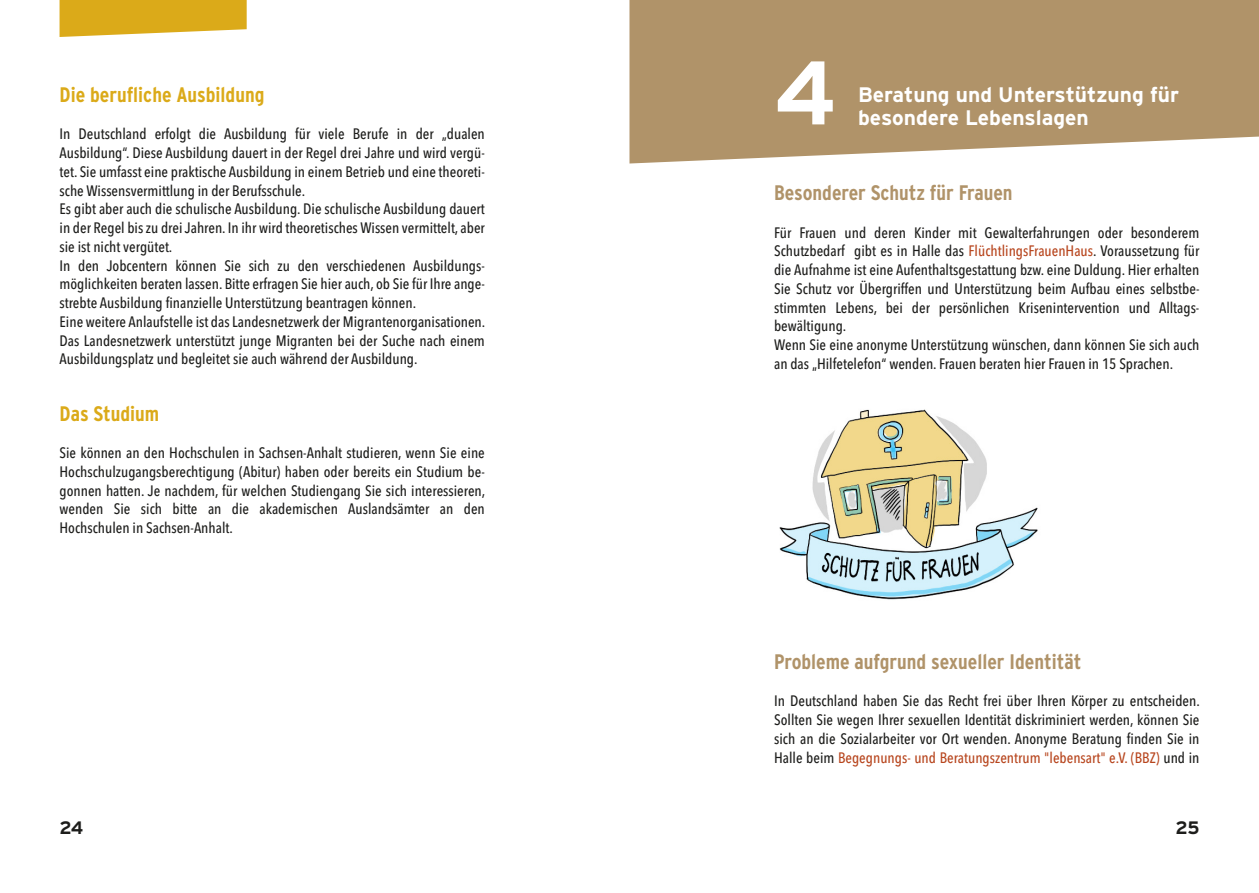
<style>
.page{position:relative;width:1259px;height:893px;background:#fff}
.page>*{position:absolute;margin:0;border:0;box-sizing:border-box;transform-origin:0 0}
.t1{font:700 90px "Interstate";color:#fff}
.t2{font:700 condensed 21px "Interstate";color:#b09369}
.t3{font:700 21px/23.2px "Interstate";color:#fff}
.t4{font:700 condensed 21px "Interstate";color:#dbaa19}
.t5{font:700 18px "Interstate";color:#1d1d1b}
.t6{font:500 15px/18.8px "Avenir Next Condensed";color:#1d1d1b}
.s1{color:#b7451d}
</style>
<div class="page">
<svg style="left:60px;top:0;width:187px;height:37px"></svg>
<img style="left:779px;top:409px;width:259px;height:191px">
<svg style="left:629px;top:0;width:630px;height:164px;fill:#b09369"></svg>
<h2 class="t4" style="left:60px;top:82px;width:206px">Die berufliche Ausbildung</h2>
<p class="t6" style="left:60px;top:125px;width:427px">In Deutschland erfolgt die Ausbildung für viele Berufe in der „dualen Ausbildung“. Diese Ausbildung dauert in der Regel drei Jahre und wird vergü&shy;tet. Sie umfasst eine praktische Ausbildung in einem Betrieb und eine theoreti&shy;sche Wissensvermittlung in der Berufsschule.<br>Es gibt aber auch die schulische Ausbildung. Die schulische Ausbildung dauert in der Regel bis zu drei Jahren. In ihr wird theoretisches Wissen vermittelt, aber sie ist nicht vergütet.<br>In den Jobcentern können Sie sich zu den verschiedenen Ausbildungs&shy;möglichkeiten beraten lassen. Bitte erfragen Sie hier auch, ob Sie für Ihre ange&shy;strebte Ausbildung finanzielle Unterstützung beantragen können.<br>Eine weitere Anlaufstelle ist das Landesnetzwerk der Migrantenorganisationen.<br>Das Landesnetzwerk unterstützt junge Migranten bei der Suche nach einem Ausbildungsplatz und begleitet sie auch während der Ausbildung.</p>
<h2 class="t4" style="left:60px;top:401px;width:101px">Das Studium</h2>
<p class="t6" style="left:60px;top:443px;width:427px;text-align:justify">Sie können an den Hochschulen in Sachsen-Anhalt studieren, wenn Sie eine Hochschulzugangsberechtigung (Abitur) haben oder bereits ein Studium be&shy;gonnen hatten. Je nachdem, für welchen Studiengang Sie sich interessieren, wenden Sie sich bitte an die akademischen Auslandsämter an den Hochschulen in Sachsen-Anhalt.</p>
<h1 class="t1" style="left:774px;top:41px;width:64px">4</h1>
<h2 class="t3" style="left:858px;top:83px;width:322px">Beratung und Unterstützung für besondere Lebenslagen</h2>
<h2 class="t2" style="left:774px;top:181px;width:240px">Besonderer Schutz für Frauen</h2>
<p class="t6" style="left:774px;top:223px;width:427px">Für Frauen und deren Kinder mit Gewalterfahrungen oder besonderem Schutzbedarf gibt es in Halle das <span class="s1">FlüchtlingsFrauenHaus</span>. Voraussetzung für die Aufnahme ist eine Aufenthaltsgestattung bzw. eine Duldung. Hier erhalten Sie Schutz vor Übergriffen und Unterstützung beim Aufbau eines selbstbe&shy;stimmten Lebens, bei der persönlichen Krisenintervention und Alltags&shy;bewältigung.<br>Wenn Sie eine anonyme Unterstützung wünschen, dann können Sie sich auch an das „Hilfetelefon“ wenden. Frauen beraten hier Frauen in 15 Sprachen.</p>
<h2 class="t2" style="left:774px;top:649px;width:309px">Probleme aufgrund sexueller Identität</h2>
<p class="t6" style="left:774px;top:692px;width:427px;text-align:justify">In Deutschland haben Sie das Recht frei über Ihren Körper zu entscheiden.<br>Sollten Sie wegen Ihrer sexuellen Identität diskriminiert werden, können Sie sich an die Sozialarbeiter vor Ort wenden. Anonyme Beratung finden Sie in Halle beim <span class="s1">Begegnungs- und Beratungszentrum "lebensart" e.V. (BBZ)</span> und in</p>
<p class="t5" style="left:60px;top:818px;width:25px">24</p>
<p class="t5" style="left:1175px;top:818px;width:25px">25</p>
</div>
